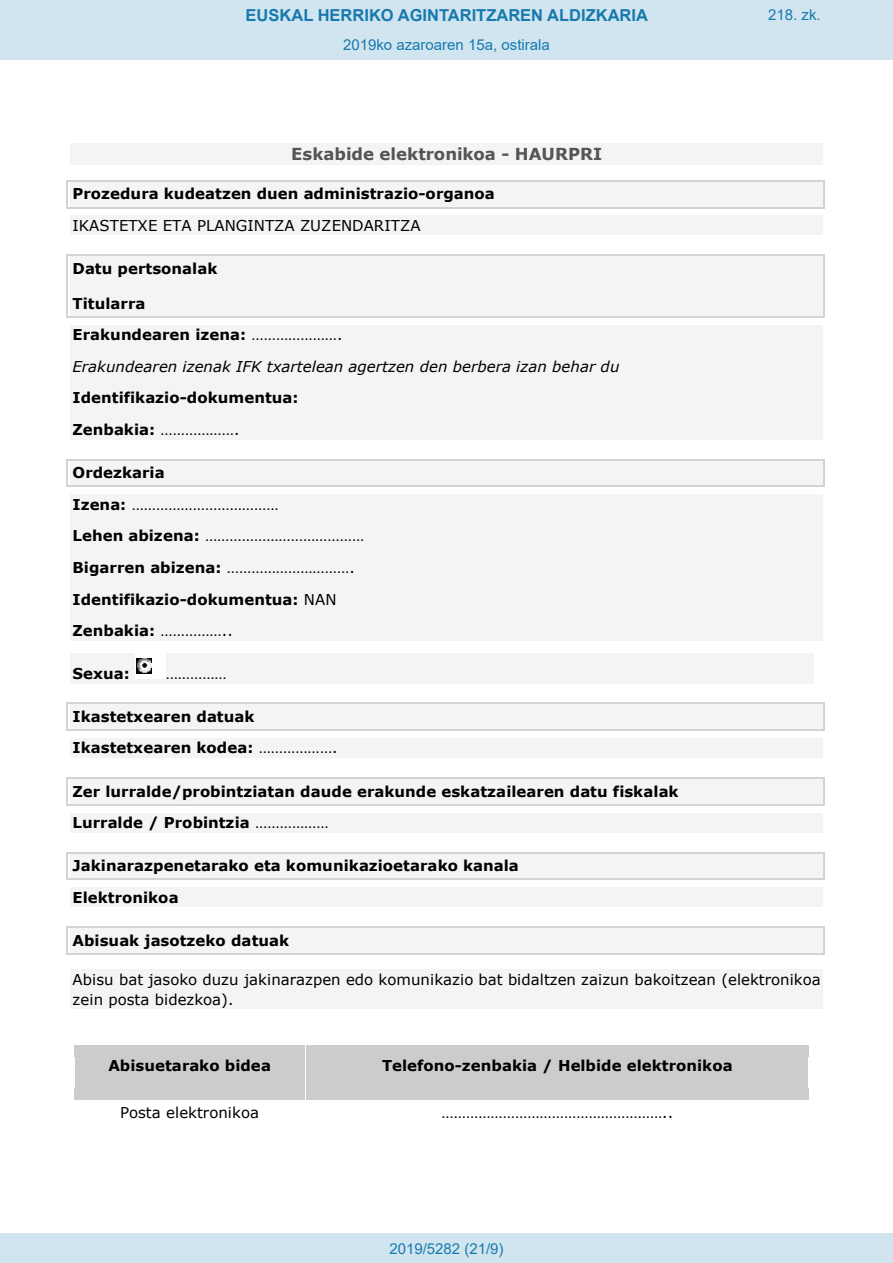
<style>
.page{position:relative;width:893px;height:1263px;background:#fff}
.page>*{position:absolute;margin:0;border:0;box-sizing:border-box;transform-origin:0 0}
.t1{font:700 16.5px "Arial";color:#1879ad}
.t2{font:700 16.5px "Verdana";color:#555}
.t3{font:700 15px/31.5px "Verdana";color:#000}
.t4{font:15px/19.8px "Verdana";color:#000}
.Paginacion_Centro{font:15px "Arial";color:#1879ad}
.s1{font-weight:400}
.s2{font-weight:400;font-style:italic}
</style>
<div class="page">
<div style="left:70px;top:144px;width:753px;height:21px;background:#f4f4f4"></div>
<div style="left:70px;top:181px;width:753px;height:26px;background:#f4f4f4"></div>
<hr style="left:68px;top:180px;width:755px;height:1px;background:#d3d3d3">
<hr style="left:68px;top:207px;width:755px;height:1px;background:#d3d3d3">
<hr style="left:66px;top:181px;width:2px;height:26px;background:#d3d3d3">
<svg style="left:823px;top:180px;width:1px;height:28px"></svg>
<div style="left:70px;top:216px;width:753px;height:19px;background:#f4f4f4"></div>
<div style="left:70px;top:256px;width:753px;height:30px;background:#f4f4f4"></div>
<hr style="left:68px;top:255px;width:755px;height:1px;background:#d3d3d3">
<hr style="left:66px;top:256px;width:2px;height:30px;background:#d3d3d3">
<hr style="left:823px;top:256px;width:1px;height:30px;background:#d3d3d3">
<div style="left:70px;top:286px;width:753px;height:30px;background:#f4f4f4"></div>
<hr style="left:68px;top:316px;width:755px;height:1px;background:#d3d3d3">
<hr style="left:66px;top:286px;width:2px;height:30px;background:#d3d3d3">
<hr style="left:823px;top:286px;width:1px;height:30px;background:#d3d3d3">
<div style="left:70px;top:325px;width:753px;height:32px;background:#f4f4f4"></div>
<div style="left:70px;top:357px;width:753px;height:31px;background:#f4f4f4"></div>
<div style="left:70px;top:388px;width:753px;height:32px;background:#f4f4f4"></div>
<div style="left:70px;top:420px;width:753px;height:20px;background:#f4f4f4"></div>
<div style="left:70px;top:460px;width:753px;height:26px;background:#f4f4f4"></div>
<hr style="left:68px;top:459px;width:755px;height:1px;background:#d3d3d3">
<hr style="left:68px;top:486px;width:755px;height:1px;background:#d3d3d3">
<hr style="left:66px;top:460px;width:2px;height:26px;background:#d3d3d3">
<svg style="left:823px;top:459px;width:1px;height:28px"></svg>
<div style="left:70px;top:494px;width:753px;height:32px;background:#f4f4f4"></div>
<div style="left:70px;top:526px;width:753px;height:32px;background:#f4f4f4"></div>
<div style="left:70px;top:558px;width:753px;height:31px;background:#f4f4f4"></div>
<div style="left:70px;top:589px;width:753px;height:32px;background:#f4f4f4"></div>
<div style="left:70px;top:621px;width:753px;height:20px;background:#f4f4f4"></div>
<div style="left:70px;top:653px;width:744px;height:30px;background:#f4f4f4"></div>
<div style="left:135px;top:653px;width:31px;height:26px;background:#fff"></div>
<img style="left:136px;top:658px;width:15px;height:15px">
<div style="left:70px;top:704px;width:753px;height:25px;background:#f4f4f4"></div>
<hr style="left:68px;top:703px;width:755px;height:1px;background:#d3d3d3">
<hr style="left:68px;top:729px;width:755px;height:2px;background:#d3d3d3">
<hr style="left:66px;top:704px;width:2px;height:25px;background:#d3d3d3">
<svg style="left:823px;top:703px;width:1px;height:28px"></svg>
<div style="left:70px;top:738px;width:753px;height:20px;background:#f4f4f4"></div>
<div style="left:70px;top:778px;width:753px;height:26px;background:#f4f4f4"></div>
<hr style="left:68px;top:777px;width:755px;height:1px;background:#d3d3d3">
<hr style="left:68px;top:804px;width:755px;height:1px;background:#d3d3d3">
<hr style="left:66px;top:778px;width:2px;height:26px;background:#d3d3d3">
<svg style="left:823px;top:777px;width:1px;height:28px"></svg>
<div style="left:70px;top:813px;width:753px;height:19px;background:#f4f4f4"></div>
<div style="left:70px;top:853px;width:753px;height:26px;background:#f4f4f4"></div>
<hr style="left:68px;top:852px;width:755px;height:1px;background:#d3d3d3">
<hr style="left:68px;top:879px;width:755px;height:1px;background:#d3d3d3">
<hr style="left:66px;top:853px;width:2px;height:26px;background:#d3d3d3">
<svg style="left:823px;top:852px;width:1px;height:28px"></svg>
<div style="left:70px;top:887px;width:753px;height:20px;background:#f4f4f4"></div>
<div style="left:70px;top:928px;width:753px;height:25px;background:#f4f4f4"></div>
<hr style="left:68px;top:927px;width:755px;height:1px;background:#d3d3d3">
<hr style="left:68px;top:953px;width:755px;height:1px;background:#d3d3d3">
<hr style="left:66px;top:928px;width:2px;height:25px;background:#d3d3d3">
<svg style="left:823px;top:927px;width:1px;height:27px"></svg>
<div style="left:70px;top:970px;width:753px;height:19px;background:#f4f4f4"></div>
<div style="left:70px;top:989px;width:753px;height:20px;background:#f4f4f4"></div>
<div style="left:75px;top:1045px;width:230px;height:54px;background:#ccc"></div>
<div style="left:307px;top:1045px;width:501px;height:54px;background:#ccc"></div>
<div style="left:0;top:0;width:893px;height:60px;background:#d0e5f0"></div>
<div style="left:0;top:1233px;width:893px;height:30px;background:#d0e5f0"></div>
<p class="t1" style="left:246px;top:3px;width:404px">EUSKAL HERRIKO AGINTARITZAREN ALDIZKARIA</p>
<p class="Paginacion_Centro" style="left:768px;top:5px;width:54px">218. zk.</p>
<p class="Paginacion_Centro" style="left:343px;top:35px;width:208px">2019ko azaroaren 15a, ostirala</p>
<p class="t2" style="left:291px;top:142px;width:312px">Eskabide elektronikoa - HAURPRI</p>
<p class="t3" style="left:73px;top:178px;width:424px">Prozedura kudeatzen duen administrazio-organoa<br><span class="s1">IKASTETXE ETA PLANGINTZA ZUZENDARITZA</span></p>
<p class="t3" style="left:73px;top:253px;width:146px">Datu pertsonalak</p>
<p class="t3" style="left:73px;top:287px;width:548px">Titularra<br>Erakundearen izena: <span class="s1">………………….<br></span><span class="s2">Erakundearen izenak IFK txartelean agertzen den berbera izan behar du<br></span>Identifikazio-dokumentua:<br>Zenbakia: <span class="s1">……………….</span></p>
<p class="t3" style="left:73px;top:457px;width:293px">Ordezkaria<br>Izena: <span class="s1">………………………………<br></span>Lehen abizena: <span class="s1">…………………………………<br></span>Bigarren abizena: <span class="s1">………………………….<br></span>Identifikazio-dokumentua: <span class="s1">NAN<br></span>Zenbakia: <span class="s1">……………..</span></p>
<p class="t3" style="left:73px;top:657px;width:59px">Sexua:</p>
<p class="t4" style="left:166px;top:663px;width:63px">……………</p>
<p class="t3" style="left:73px;top:701px;width:267px">Ikastetxearen datuak<br>Ikastetxearen kodea: <span class="s1">……………….</span></p>
<p class="t3" style="left:73px;top:775px;width:607px">Zer lurralde/probintziatan daude erakunde eskatzailearen datu fiskalak<br>Lurralde / Probintzia <span class="s1">………………</span></p>
<p class="t3" style="left:73px;top:850px;width:448px">Jakinarazpenetarako eta komunikazioetarako kanala<br>Elektronikoa</p>
<p class="t3" style="left:73px;top:924px;width:218px">Abisuak jasotzeko datuak</p>
<p class="t4" style="left:73px;top:969px;width:749px">Abisu bat jasoko duzu jakinarazpen edo komunikazio bat bidaltzen zaizun bakoitzean (elektronikoa zein posta bidezkoa).</p>
<p class="t3" style="left:108px;top:1050px;width:164px">Abisuetarako bidea</p>
<p class="t3" style="left:382px;top:1050px;width:352px">Telefono-zenbakia / Helbide elektronikoa</p>
<p class="t4" style="left:120px;top:1102px;width:140px">Posta elektronikoa</p>
<p class="t4" style="left:442px;top:1102px;width:233px">………………………………………………..</p>
<p class="Paginacion_Centro" style="left:389px;top:1238px;width:116px">2019/5282 (21/9)</p>
</div>
